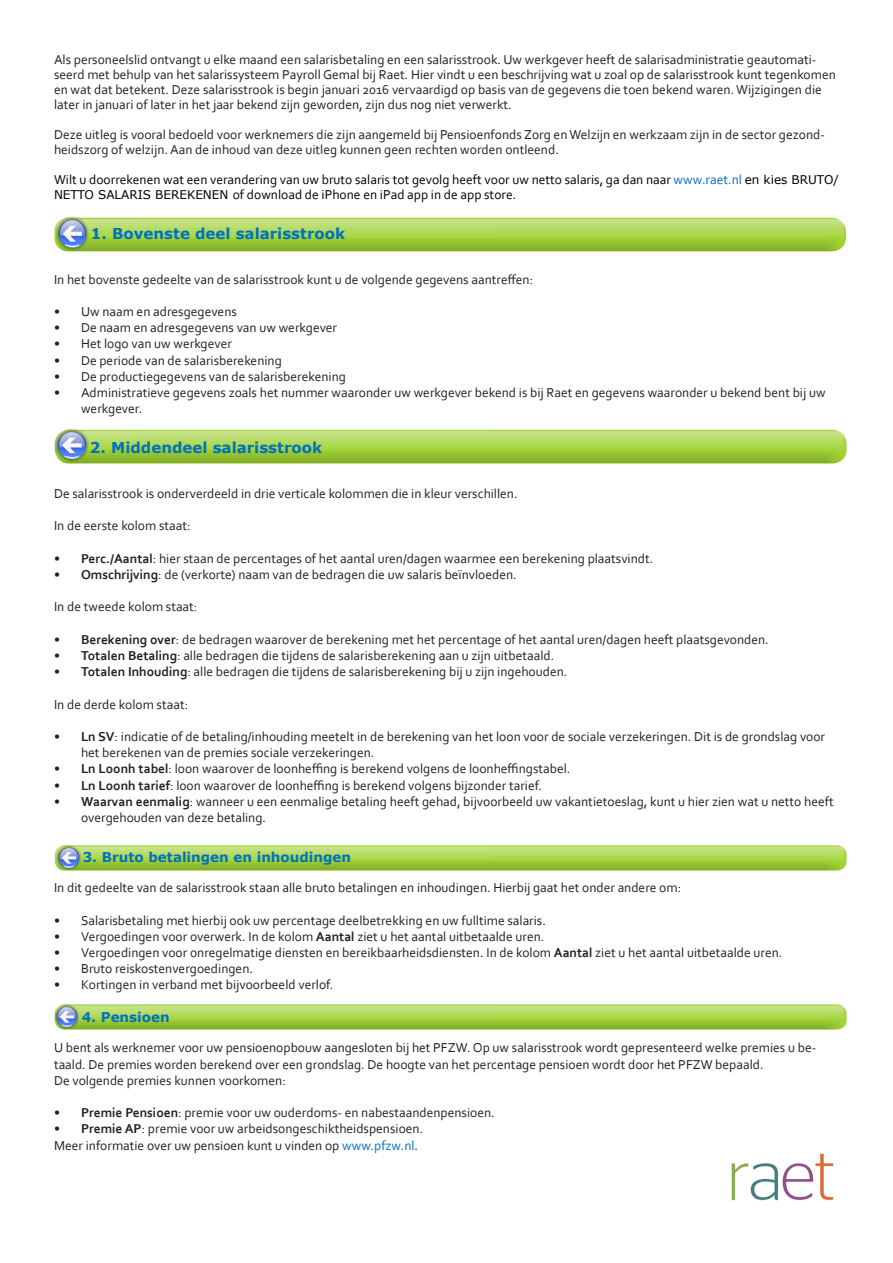
<style>
.page{position:relative;width:893px;height:1263px;background:#fff}
.page>*{position:absolute;margin:0;border:0;box-sizing:border-box;transform-origin:0 0}
.t1{font:700 15px "Verdana";color:#0070c0}
.t2{font:13.5px/15px "Corbel";color:#231f20}
.t3{font:13.5px/15px "Corbel";color:#000}
.t4{font:700 13.5px "Verdana";color:#0070c0}
.s1{color:#0070c0}
.s2{font-family:"Verdana";font-size:12px}
.s3{font-weight:700}
</style>
<div class="page">
<img style="left:80px;top:1004px;width:767px;height:26px">
<img style="left:55px;top:845px;width:792px;height:26px">
<img style="left:62px;top:430px;width:785px;height:34px">
<img style="left:54px;top:218px;width:792px;height:34px">
<img style="left:56px;top:217px;width:34px;height:33px">
<img style="left:55px;top:428px;width:34px;height:34px">
<img style="left:56px;top:845px;width:26px;height:26px">
<img style="left:54px;top:1004px;width:26px;height:26px">
<img style="left:731px;top:1153px;width:103px;height:48px">
<p class="t2" style="left:54px;top:52px;width:783px">Als personeelslid ontvangt u elke maand een salarisbetaling en een salarisstrook. Uw werkgever heeft de salarisadministratie geautomati&shy;seerd met behulp van het salarissysteem Payroll Gemal bij Raet. Hier vindt u een beschrijving wat u zoal op de salarisstrook kunt tegenkomen en wat dat betekent. Deze salarisstrook is begin januari 2016 vervaardigd op basis van de gegevens die toen bekend waren. Wijzigingen die later in januari of later in het jaar bekend zijn geworden, zijn dus nog niet verwerkt.</p>
<p class="t2" style="left:54px;top:127px;width:772px">Deze uitleg is vooral bedoeld voor werknemers die zijn aangemeld bij Pensioenfonds Zorg en Welzijn en werkzaam zijn in de sector gezond&shy;heidszorg of welzijn. Aan de inhoud van deze uitleg kunnen geen rechten worden ontleend.</p>
<p class="t3" style="left:54px;top:172px;width:786px">Wilt u doorrekenen wat een verandering van uw bruto salaris tot gevolg heeft voor uw netto salaris, ga dan naar <span class="s1">www.raet.nl</span> <span class="s2">en kies BRUTO/<br>NETTO SALARIS BEREKENEN</span> of download de iPhone en iPad app in de app store.</p>
<p class="t1" style="left:91px;top:223px;width:256px">1. Bovenste deel salarisstrook</p>
<p class="t2" style="left:54px;top:271px;width:481px">In het bovenste gedeelte van de salarisstrook kunt u de volgende gegevens aantreffen:</p>
<p class="t2" style="left:54px;top:304px;width:184px">• Uw naam en adresgegevens</p>
<p class="t2" style="left:54px;top:320px;width:285px">• De naam en adresgegevens van uw werkgever</p>
<p class="t2" style="left:54px;top:336px;width:179px">• Het logo van uw werkgever</p>
<p class="t2" style="left:54px;top:352px;width:229px">• De periode van de salarisberekening</p>
<p class="t2" style="left:54px;top:369px;width:293px">• De productiegegevens van de salarisberekening</p>
<p class="t2" style="left:81px;top:384px;width:746px;line-height:16.2px;text-indent:-27px">• Administratieve gegevens zoals het nummer waaronder uw werkgever bekend is bij Raet en gegevens waaronder u bekend bent bij uw werkgever.</p>
<p class="t1" style="left:90px;top:437px;width:234px">2. Middendeel salarisstrook</p>
<p class="t2" style="left:54px;top:486px;width:465px">De salarisstrook is onderverdeeld in drie verticale kolommen die in kleur verschillen.</p>
<p class="t2" style="left:54px;top:518px;width:138px">In de eerste kolom staat:</p>
<p class="t2" style="left:54px;top:550px;width:601px"><span class="s3">• Perc./Aantal</span>: hier staan de percentages of het aantal uren/dagen waarmee een berekening plaatsvindt.</p>
<p class="t2" style="left:54px;top:567px;width:464px"><span class="s3">• Omschrijving</span>: de (verkorte) naam van de bedragen die uw salaris beïnvloeden.</p>
<p class="t2" style="left:54px;top:599px;width:145px">In de tweede kolom staat:</p>
<p class="t2" style="left:54px;top:631px;width:716px"><span class="s3">• Berekening over</span>: de bedragen waarover de berekening met het percentage of het aantal uren/dagen heeft plaatsgevonden.</p>
<p class="t2" style="left:54px;top:648px;width:502px"><span class="s3">• Totalen Betaling</span>: alle bedragen die tijdens de salarisberekening aan u zijn uitbetaald.</p>
<p class="t2" style="left:54px;top:664px;width:515px"><span class="s3">• Totalen Inhouding</span>: alle bedragen die tijdens de salarisberekening bij u zijn ingehouden.</p>
<p class="t2" style="left:54px;top:696px;width:136px">In de derde kolom staat:</p>
<p class="t2" style="left:81px;top:728px;width:746px;line-height:16.2px;text-indent:-27px"><span class="s3">• Ln SV</span>: indicatie of de betaling/inhouding meetelt in de berekening van het loon voor de sociale verzekeringen. Dit is de grondslag voor het berekenen van de premies sociale verzekeringen.</p>
<p class="t2" style="left:54px;top:761px;width:518px"><span class="s3">• Ln Loonh tabel</span>: loon waarover de loonheffing is berekend volgens de loonheffingstabel.</p>
<p class="t2" style="left:54px;top:777px;width:490px"><span class="s3">• Ln Loonh tarief</span>: loon waarover de loonheffing is berekend volgens bijzonder tarief.</p>
<p class="t2" style="left:81px;top:793px;width:754px;line-height:16.2px;text-indent:-27px"><span class="s3">• Waarvan eenmalig</span>: wanneer u een eenmalige betaling heeft gehad, bijvoorbeeld uw vakantietoeslag, kunt u hier zien wat u netto heeft overgehouden van deze betaling.</p>
<p class="t4" style="left:83px;top:847px;width:270px">3. Bruto betalingen en inhoudingen</p>
<p class="t2" style="left:54px;top:880px;width:629px">In dit gedeelte van de salarisstrook staan alle bruto betalingen en inhoudingen. Hierbij gaat het onder andere om:</p>
<p class="t2" style="left:54px;top:912px;width:493px">• Salarisbetaling met hierbij ook uw percentage deelbetrekking en uw fulltime salaris.</p>
<p class="t2" style="left:54px;top:928px;width:492px">• Vergoedingen voor overwerk. In de kolom <span class="s3">Aantal</span> ziet u het aantal uitbetaalde uren.</p>
<p class="t2" style="left:54px;top:945px;width:730px">• Vergoedingen voor onregelmatige diensten en bereikbaarheidsdiensten. In de kolom <span class="s3">Aantal</span> ziet u het aantal uitbetaalde uren.</p>
<p class="t2" style="left:54px;top:961px;width:201px">• Bruto reiskostenvergoedingen.</p>
<p class="t2" style="left:54px;top:977px;width:281px">• Kortingen in verband met bijvoorbeeld verlof.</p>
<p class="t4" style="left:82px;top:1007px;width:90px">4. Pensioen</p>
<p class="t2" style="left:54px;top:1039px;width:764px;line-height:16.2px">U bent als werknemer voor uw pensioenopbouw aangesloten bij het PFZW. Op uw salarisstrook wordt gepresenteerd welke premies u be&shy;taald. De premies worden berekend over een grondslag. De hoogte van het percentage pensioen wordt door het PFZW bepaald.</p>
<p class="t2" style="left:54px;top:1072px;width:233px">De volgende premies kunnen voorkomen:</p>
<p class="t2" style="left:54px;top:1105px;width:442px"><span class="s3">• Premie Pensioen</span>: premie voor uw ouderdoms- en nabestaandenpensioen.</p>
<p class="t2" style="left:54px;top:1121px;width:371px"><span class="s3">• Premie AP</span>: premie voor uw arbeidsongeschiktheidspensioen.</p>
<p class="t2" style="left:54px;top:1137px;width:366px">Meer informatie over uw pensioen kunt u vinden op <span class="s1">www.pfzw.nl</span>.</p>
</div>
